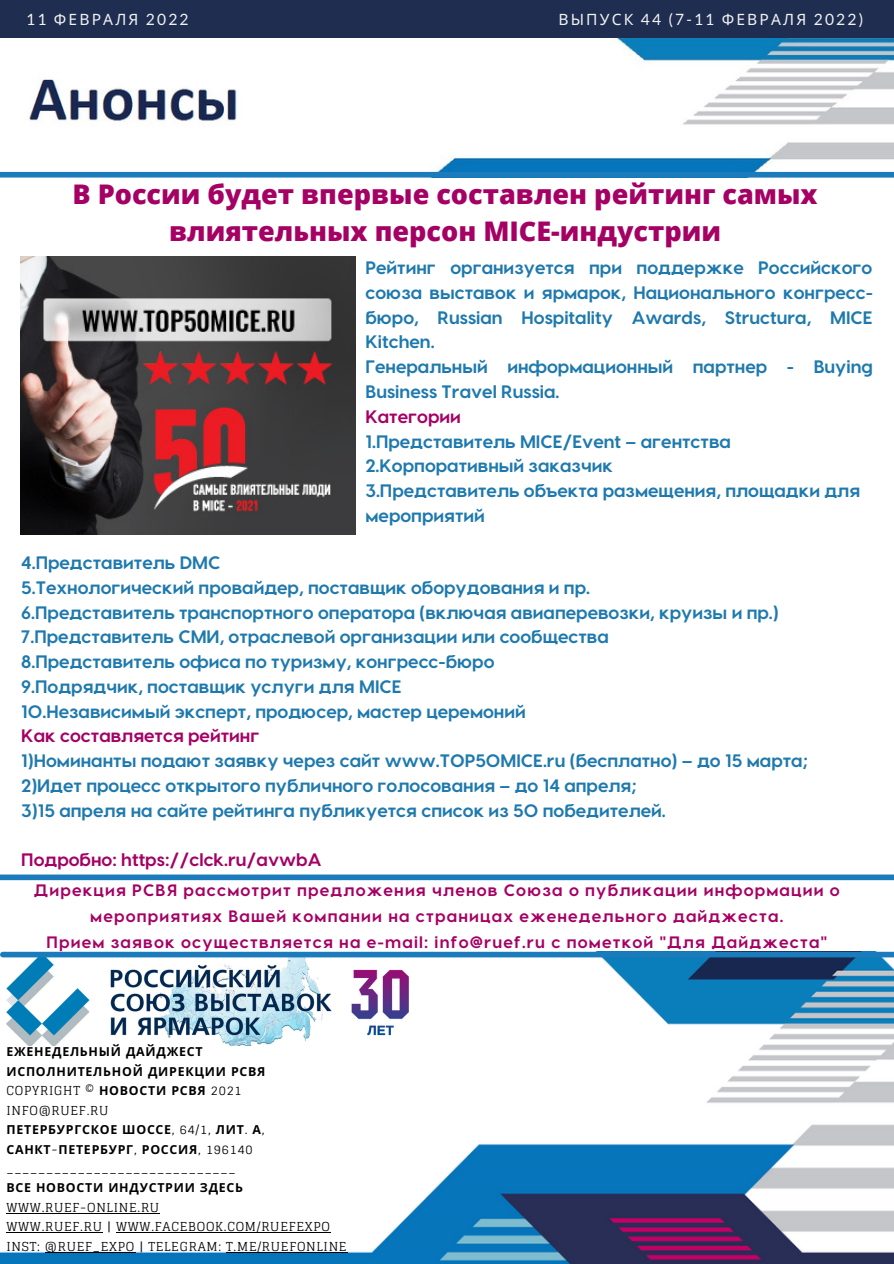
<style>
.page{position:relative;width:894px;height:1264px;background:#fff}
.page>*{position:absolute;margin:0;border:0;box-sizing:border-box;transform-origin:0 0}
.t1{font:800 27px/37.2px "Open Sans";color:#a50064;text-align:center}
.t2{font:700 18px/24.8px "Visby CF";color:#1e79ae}
.t3{font:700 18px "Visby CF";color:#a50064}
.t4{font:700 16.5px/26px "Visby CF";letter-spacing:.07em;color:#a50064;text-align:center}
.t5{font:15.6px "Noto Sans";letter-spacing:.14em;color:#f2f2f2}
.t6{font:12.45px "Glegoo";letter-spacing:.06em;color:#000}
.t7{font:700 12.45px "Noto Sans";letter-spacing:.06em;color:#000}
.s1{font-family:"Lato"}
.s2{font-family:"Noto Sans";font-weight:700}
.s3{font-family:"Glegoo";font-weight:400}
</style>
<div class="page">
<div style="left:0;top:0;width:893px;height:38px;background:#1e2d50"></div>
<img style="left:0;top:951px;width:893px;height:312px">
<img style="left:6px;top:957px;width:402px;height:88px">
<div style="left:3px;top:951px;width:890px;height:6px;background:#1b7bbb"></div>
<div style="left:0;top:874px;width:893px;height:6px;background:#1b7bbb"></div>
<img style="left:4px;top:38px;width:889px;height:140px">
<div style="left:0;top:172px;width:893px;height:5px;background:#1b7bbb"></div>
<img style="left:20px;top:257px;width:335px;height:278px">
<hr style="left:6px;top:1212px;width:154px;height:1px;background:#000">
<hr style="left:6px;top:1232px;width:97px;height:1px;background:#000">
<hr style="left:116px;top:1232px;width:215px;height:1px;background:#000">
<hr style="left:45px;top:1251px;width:90px;height:1px;background:#000">
<hr style="left:226px;top:1251px;width:121px;height:1px;background:#000">
<p class="t5" style="left:26px;top:8px;width:164px"><span class="s1">11</span> ФЕВРАЛЯ <span class="s1">2022</span></p>
<p class="t5" style="left:558px;top:8px;width:306px">ВЫПУСК <span class="s1">44 (7-11</span> ФЕВРАЛЯ <span class="s1">2022)</span></p>
<p class="t1" style="left:72px;top:175px;width:746px">В России будет впервые составлен рейтинг самых влиятельных персон MICE-индустрии</p>
<p class="t2" style="left:365px;top:254px;width:509px;text-align:justify">Рейтинг организуется при поддержке Российского союза выставок и ярмарок, Национального конгресс&shy;бюро, Russian Hospitality Awards, Structura, MICE Kitchen.</p>
<p class="t2" style="left:365px;top:353px;width:509px">Генеральный информационный партнер - Buying<br>Business Travel Russia.</p>
<p class="t3" style="left:365px;top:404px;width:97px">Категории</p>
<p class="t2" style="left:365px;top:428px;width:367px">1.Представитель MICE/Event – агентства</p>
<p class="t2" style="left:365px;top:452px;width:249px">2.Корпоративный заказчик</p>
<p class="t2" style="left:365px;top:477px;width:496px">3.Представитель объекта размещения, площадки для мероприятий</p>
<p class="t2" style="left:21px;top:549px;width:200px">4.Представитель DMC</p>
<p class="t2" style="left:21px;top:574px;width:570px">5.Технологический провайдер, поставщик оборудования и пр.</p>
<p class="t2" style="left:21px;top:598px;width:758px">6.Представитель транспортного оператора (включая авиаперевозки, круизы и пр.)</p>
<p class="t2" style="left:21px;top:623px;width:589px">7.Представитель СМИ, отраслевой организации или сообщества</p>
<p class="t2" style="left:21px;top:648px;width:474px">8.Представитель офиса по туризму, конгресс-бюро</p>
<p class="t2" style="left:21px;top:673px;width:381px">9.Подрядчик, поставщик услуги для MICE</p>
<p class="t2" style="left:21px;top:698px;width:506px">10.Независимый эксперт, продюсер, мастер церемоний</p>
<p class="t3" style="left:21px;top:724px;width:239px">Как составляется рейтинг</p>
<p class="t2" style="left:21px;top:747px;width:787px">1)Номинанты подают заявку через сайт www.TOP50MICE.ru (бесплатно) – до 15 марта;</p>
<p class="t2" style="left:21px;top:772px;width:616px">2)Идет процесс открытого публичного голосования – до 14 апреля;</p>
<p class="t2" style="left:21px;top:797px;width:646px">3)15 апреля на сайте рейтинга публикуется список из 50 победителей.</p>
<p class="t3" style="left:21px;top:848px;width:301px">Подробно: https://clck.ru/avwbA</p>
<p class="t4" style="left:34px;top:876px;width:807px">Дирекция РСВЯ рассмотрит предложения членов Союза о публикации информации о мероприятиях Вашей компании на страницах еженедельного дайджеста.</p>
<p class="t4" style="left:47px;top:928px;width:781px">Прием заявок осуществляется на e-mail: info@ruef.ru с пометкой "Для Дайджеста"</p>
<p class="t7" style="left:6px;top:1043px;width:198px">ЕЖЕНЕДЕЛЬНЫЙ ДАЙДЖЕСТ</p>
<p class="t7" style="left:6px;top:1062px;width:260px">ИСПОЛНИТЕЛЬНОЙ ДИРЕКЦИИ РСВЯ</p>
<p class="t6" style="left:6px;top:1083px;width:237px">COPYRIGHT © <span class="s2">НОВОСТИ РСВЯ</span> 2021</p>
<p class="t6" style="left:6px;top:1103px;width:103px">INFO@RUEF.RU</p>
<p class="t7" style="left:6px;top:1120px;width:260px">ПЕТЕРБУРГСКОЕ ШОССЕ<span class="s3">, 64/1,</span> ЛИТ<span class="s3">.</span> А<span class="s3">,</span></p>
<p class="t7" style="left:6px;top:1140px;width:248px">САНКТ<span class="s3">-</span>ПЕТЕРБУРГ<span class="s3">,</span> РОССИЯ<span class="s3">, 196140</span></p>
<p class="t6" style="left:6px;top:1161px;width:231px">_____________________________</p>
<p class="t7" style="left:6px;top:1178px;width:238px">ВСЕ НОВОСТИ ИНДУСТРИИ ЗДЕСЬ</p>
<p class="t6" style="left:6px;top:1200px;width:154px">WWW.RUEF-ONLINE.RU</p>
<p class="t6" style="left:6px;top:1219px;width:325px">WWW.RUEF.RU | WWW.FACEBOOK.COM/RUEFEXPO</p>
<p class="t6" style="left:6px;top:1238px;width:341px">INST: @RUEF_EXPO | TELEGRAM: T.ME/RUEFONLINE</p>
</div>
